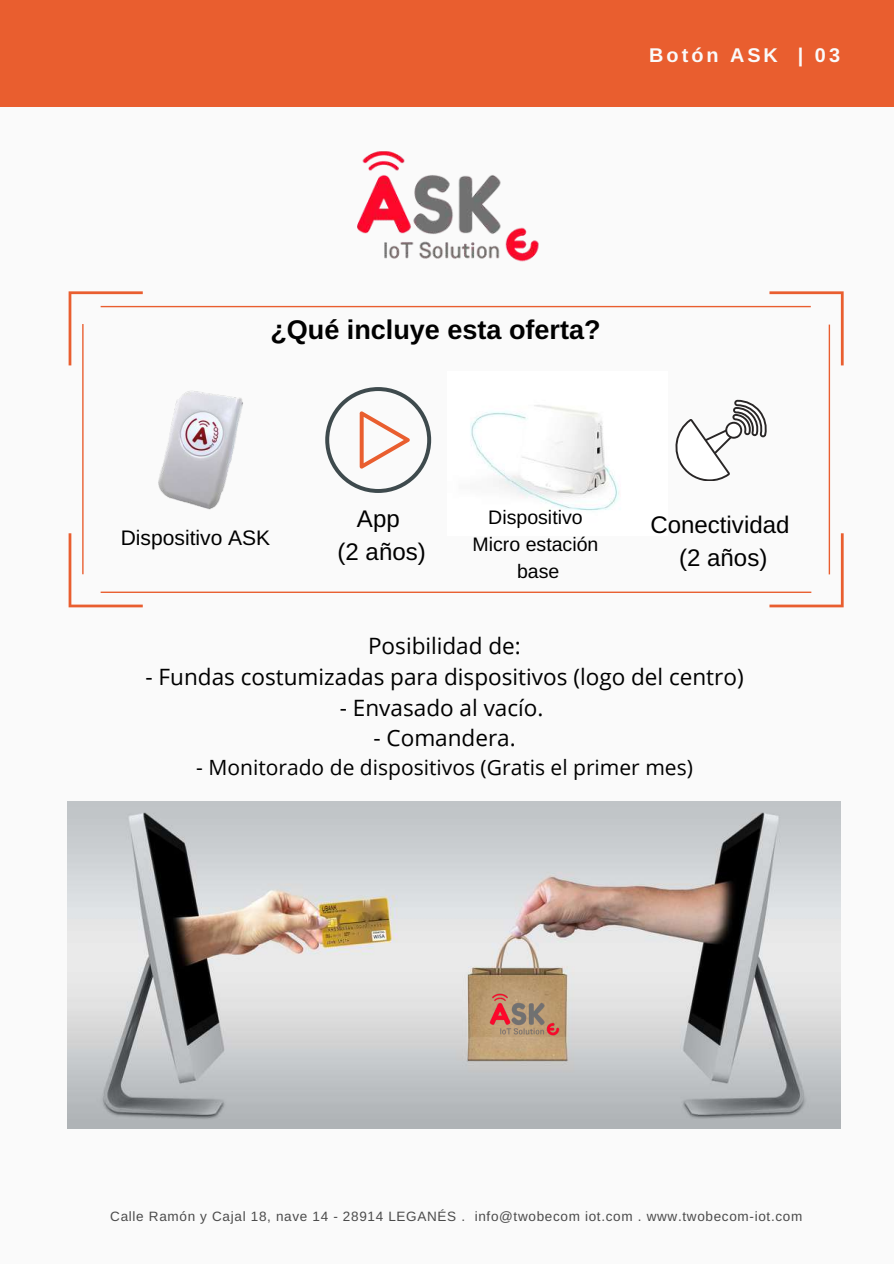
<style>
.page{position:relative;width:894px;height:1264px;background:#fff}
.page>*{position:absolute;margin:0;border:0;box-sizing:border-box;transform-origin:0 0}
.t1{font:700 27px "Arimo";color:#000}
.t2{font:24px/32.7px "Arimo";color:#000;text-align:center}
.t3{font:22.5px "Open Sans";color:#000}
.t4{font:21px "Open Sans";color:#000}
.t5{font:21px "Arimo";color:#000}
.t6{font:700 19.8px "Arimo";letter-spacing:.15em;color:#fafafa}
.t7{font:19.5px/27px "Arimo";color:#000;text-align:center}
.t8{font:13.5px "Arimo";letter-spacing:.05em;color:#4b4b4b}
</style>
<div class="page">
<div style="left:0;top:0;width:893px;height:1263px;background:#fafafa"></div>
<div style="left:0;top:0;width:893px;height:107px;background:#e95e2f"></div>
<img style="left:67px;top:801px;width:772px;height:327px">
<svg style="left:69px;top:291px;width:774px;height:316px"></svg>
<img style="left:148px;top:387px;width:105px;height:125px">
<img style="left:357px;top:151px;width:182px;height:111px">
<img style="left:468px;top:991px;width:103px;height:45px">
<img style="left:447px;top:371px;width:220px;height:164px">
<p class="t6" style="left:649px;top:44px;width:192px">Botón ASK | 03</p>
<p class="t1" style="left:270px;top:314px;width:332px">¿Qué incluye esta oferta?</p>
<p class="t5" style="left:121px;top:526px;width:151px">Dispositivo ASK</p>
<p class="t7" style="left:472px;top:503px;width:127px">Dispositivo<br>Micro estación base</p>
<p class="t2" style="left:337px;top:502px;width:90px">App<br>(2 años)</p>
<p class="t2" style="left:650px;top:508px;width:140px">Conectividad (2 años)</p>
<p class="t3" style="left:368px;top:629px;width:154px">Posibilidad de:</p>
<p class="t3" style="left:145px;top:661px;width:599px">- Fundas costumizadas para dispositivos (logo del centro)</p>
<p class="t3" style="left:340px;top:691px;width:205px">- Envasado al vacío.</p>
<p class="t3" style="left:373px;top:722px;width:144px">- Comandera.</p>
<p class="t4" style="left:196px;top:753px;width:498px">- Monitorado de dispositivos (Gratis el primer mes)</p>
<p class="t8" style="left:110px;top:1209px;width:693px">Calle Ramón y Cajal 18, nave 14 - 28914 LEGANÉS . info@twobecom iot.com . www.twobecom-iot.com</p>
</div>
